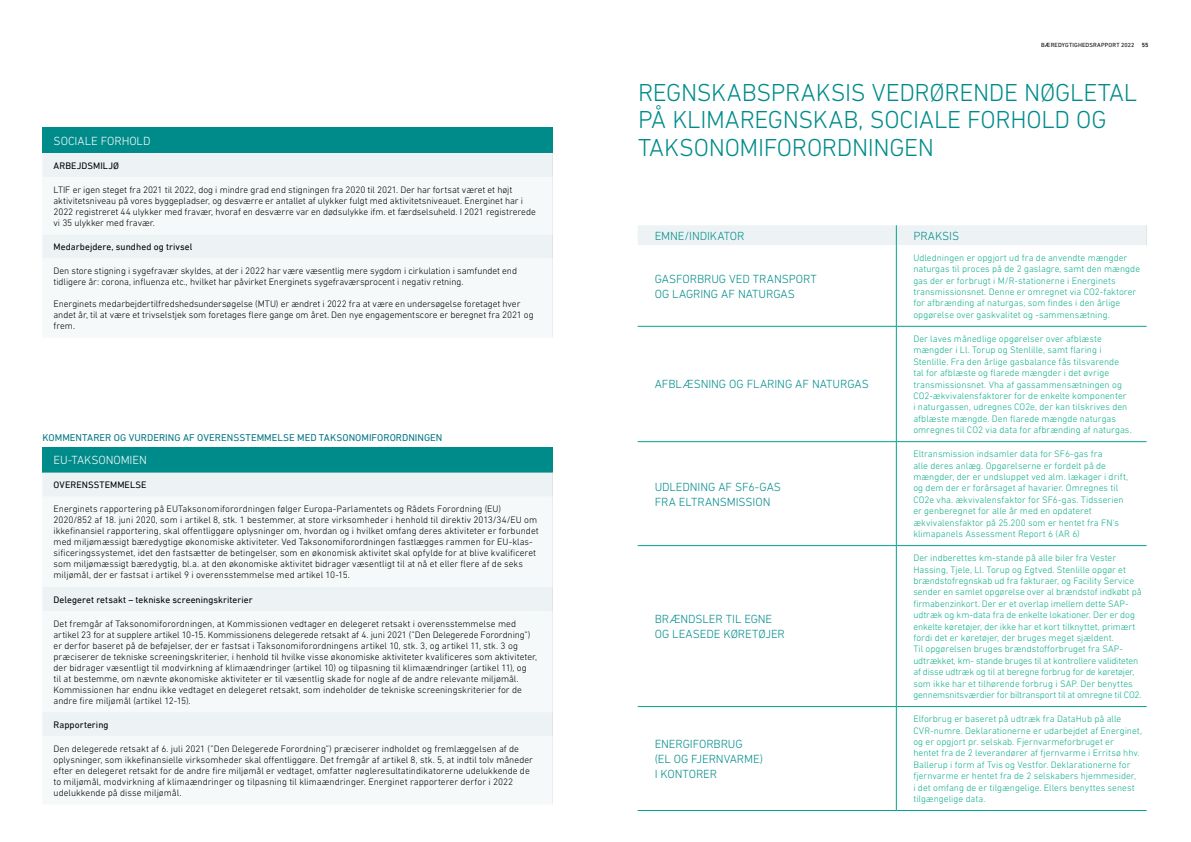
<style>
.page{position:relative;width:1191px;height:842px;background:#fff}
.page>*{position:absolute;margin:0;border:0;box-sizing:border-box;transform-origin:0 0}
.t1{font:300 25px/27.5px "DIN Next LT Pro";letter-spacing:-.01em;color:#008b8b}
.t2{font:300 12px/15px "DIN Next LT Pro";letter-spacing:-.01em;color:#008b8b}
.t3{font:300 12px "DIN Next LT Pro";letter-spacing:-.005em;color:#fff}
.t4{font:10px "DIN Next LT Pro";letter-spacing:.005em;color:#047783}
.t5{font:300 9.5px/11px "DIN Next LT Pro";color:#000}
.t6{font:300 9.5px/11.4px "DIN Next LT Pro";color:#10ae8c}
.t7{font:9.5px "DIN Next LT Pro";letter-spacing:.005em;color:#000}
.t8{font:6px "DIN Next LT Pro";letter-spacing:.025em;color:#000}
.t9{font:500 6px "DIN Next LT Pro";color:#000}
</style>
<div class="page">
<div style="left:42px;top:128px;width:510px;height:25px;background:#008b8b"></div>
<div style="left:42px;top:153px;width:510px;height:24px;background:#edf3f4"></div>
<svg style="left:42px;top:177px;width:510px;height:82px;fill:#f6f9f9"></svg>
<hr style="left:552px;top:177px;width:1px;height:57px;background:#ededed">
<svg style="left:552px;top:234px;width:1px;height:24px"></svg>
<hr style="left:552px;top:258px;width:1px;height:80px;background:#ededed">
<svg style="left:552px;top:153px;width:1px;height:24px"></svg>
<div style="left:42px;top:447px;width:510px;height:26px;background:#008b8b"></div>
<div style="left:42px;top:473px;width:510px;height:24px;background:#edf3f4"></div>
<svg style="left:42px;top:586px;width:510px;height:151px;fill:#f6f9f9"></svg>
<hr style="left:552px;top:497px;width:1px;height:90px;background:#ededed">
<svg style="left:552px;top:587px;width:1px;height:24px"></svg>
<hr style="left:552px;top:611px;width:1px;height:101px;background:#ededed">
<svg style="left:552px;top:712px;width:1px;height:24px"></svg>
<hr style="left:552px;top:736px;width:1px;height:68px;background:#ededed">
<svg style="left:552px;top:473px;width:1px;height:24px"></svg>
<hr style="left:896px;top:245px;width:1px;height:81px;background:#00a58d">
<hr style="left:637px;top:326px;width:259px;height:1px;background:#00a58d">
<hr style="left:896px;top:326px;width:250px;height:1px;background:#00a58d">
<hr style="left:896px;top:327px;width:1px;height:114px;background:#00a58d">
<hr style="left:637px;top:441px;width:259px;height:1px;background:#00a58d">
<hr style="left:896px;top:441px;width:250px;height:1px;background:#00a58d">
<hr style="left:896px;top:442px;width:1px;height:103px;background:#00a58d">
<hr style="left:637px;top:545px;width:259px;height:1px;background:#00a58d">
<hr style="left:896px;top:545px;width:250px;height:1px;background:#00a58d">
<hr style="left:896px;top:546px;width:1px;height:160px;background:#00a58d">
<hr style="left:637px;top:706px;width:259px;height:1px;background:#00a58d">
<hr style="left:896px;top:706px;width:250px;height:1px;background:#00a58d">
<hr style="left:896px;top:707px;width:1px;height:103px;background:#00a58d">
<hr style="left:637px;top:810px;width:259px;height:1px;background:#00a58d">
<hr style="left:896px;top:810px;width:250px;height:1px;background:#00a58d">
<div style="left:638px;top:225px;width:509px;height:20px;background:#edf3f4"></div>
<p class="t3" style="left:54px;top:134px;width:98px">SOCIALE FORHOLD</p>
<p class="t7" style="left:54px;top:160px;width:67px">ARBEJDSMILJØ</p>
<p class="t5" style="left:54px;top:184px;width:484px">LTIF er igen steget fra 2021 til 2022, dog i mindre grad end stigningen fra 2020 til 2021. Der har fortsat været et højt aktivitetsniveau på vores byggepladser, og desværre er antallet af ulykker fulgt med aktivitetsniveauet. Energinet har i 2022 registreret 44 ulykker med fravær, hvoraf en desværre var en dødsulykke ifm. et færdselsuheld. I 2021 registrerede vi 35 ulykker med fravær.</p>
<p class="t7" style="left:54px;top:241px;width:140px">Medarbejdere, sundhed og trivsel</p>
<p class="t5" style="left:54px;top:265px;width:465px">Den store stigning i sygefravær skyldes, at der i 2022 har være væsentlig mere sygdom i cirkulation i samfundet end tidligere år: corona, influenza etc., hvilket har påvirket Energinets sygefraværsprocent i negativ retning.</p>
<p class="t5" style="left:54px;top:298px;width:482px">Energinets medarbejdertilfredshedsundersøgelse (MTU) er ændret i 2022 fra at være en undersøgelse foretaget hver andet år, til at være et trivselstjek som foretages flere gange om året. Den nye engagementscore er beregnet fra 2021 og frem.</p>
<p class="t4" style="left:43px;top:432px;width:401px">KOMMENTARER OG VURDERING AF OVERENSSTEMMELSE MED TAKSONOMIFORORDNINGEN</p>
<p class="t3" style="left:54px;top:453px;width:95px">EU-TAKSONOMIEN</p>
<p class="t7" style="left:54px;top:479px;width:94px">OVERENSSTEMMELSE</p>
<p class="t5" style="left:54px;top:503px;width:487px">Energinets rapportering på EUTaksonomiforordningen følger Europa-Parlamentets og Rådets Forordning (EU)<br>2020/852 af 18. juni 2020, som i artikel 8, stk. 1 bestemmer, at store virksomheder i henhold til direktiv 2013/34/EU om ikkefinansiel rapportering, skal offentliggøre oplysninger om, hvordan og i hvilket omfang deres aktiviteter er forbundet med miljømæssigt bæredygtige økonomiske aktiviteter. Ved Taksonomiforordningen fastlægges rammen for EU-klas&shy;sificeringssystemet, idet den fastsætter de betingelser, som en økonomisk aktivitet skal opfylde for at blive kvalificeret som miljømæssigt bæredygtig, bl.a. at den økonomiske aktivitet bidrager væsentligt til at nå et eller flere af de seks miljømål, der er fastsat i artikel 9 i overensstemmelse med artikel 10-15.</p>
<p class="t7" style="left:54px;top:594px;width:201px">Delegeret retsakt – tekniske screeningskriterier</p>
<p class="t5" style="left:54px;top:618px;width:485px">Det fremgår af Taksonomiforordningen, at Kommissionen vedtager en delegeret retsakt i overensstemmelse med artikel 23 for at supplere artikel 10-15. Kommissionens delegerede retsakt af 4. juni 2021 (”Den Delegerede Forordning”) er derfor baseret på de beføjelser, der er fastsat i Taksonomiforordningens artikel 10, stk. 3, og artikel 11, stk. 3 og præciserer de tekniske screeningskriterier, i henhold til hvilke visse økonomiske aktiviteter kvalificeres som aktiviteter, der bidrager væsentligt til modvirkning af klimaændringer (artikel 10) og tilpasning til klimaændringer (artikel 11), og<br>til at bestemme, om nævnte økonomiske aktiviteter er til væsentlig skade for nogle af de andre relevante miljømål.<br>Kommissionen har endnu ikke vedtaget en delegeret retsakt, som indeholder de tekniske screeningskriterier for de andre fire miljømål (artikel 12-15).</p>
<p class="t7" style="left:54px;top:719px;width:57px">Rapportering</p>
<p class="t5" style="left:54px;top:743px;width:481px">Den delegerede retsakt af 6. juli 2021 (”Den Delegerede Forordning”) præciserer indholdet og fremlæggelsen af de oplysninger, som ikkefinansielle virksomheder skal offentliggøre. Det fremgår af artikel 8, stk. 5, at indtil tolv måneder efter en delegeret retsakt for de andre fire miljømål er vedtaget, omfatter nøgleresultatindikatorerne udelukkende de to miljømål, modvirkning af klimaændringer og tilpasning til klimaændringer. Energinet rapporterer derfor i 2022 udelukkende på disse miljømål.</p>
<p class="t8" style="left:1041px;top:42px;width:95px">BÆREDYGTIGHEDSRAPPORT 2022</p>
<p class="t9" style="left:1141px;top:41px;width:8px">55</p>
<h1 class="t1" style="left:638px;top:78px;width:500px">REGNSKABSPRAKSIS VEDRØRENDE NØGLETAL<br>PÅ KLIMAREGNSKAB, SOCIALE FORHOLD OG<br>TAKSONOMIFORORDNINGEN</h1>
<p class="t2" style="left:654px;top:228px;width:91px">EMNE/INDIKATOR</p>
<p class="t2" style="left:913px;top:228px;width:47px">PRAKSIS</p>
<p class="t2" style="left:654px;top:271px;width:163px">GASFORBRUG VED TRANSPORT<br>OG LAGRING AF NATURGAS</p>
<p class="t6" style="left:913px;top:252px;width:228px">Udledningen er opgjort ud fra de anvendte mængder naturgas til proces på de 2 gaslagre, samt den mængde gas der er forbrugt i M/R-stationerne i Energinets transmissionsnet. Denne er omregnet via CO2-faktorer for afbrænding af naturgas, som findes i den årlige opgørelse over gaskvalitet og -sammensætning.</p>
<p class="t2" style="left:654px;top:377px;width:216px">AFBLÆSNING OG FLARING AF NATURGAS</p>
<p class="t2" style="left:654px;top:479px;width:128px">UDLEDNING AF SF6-GAS<br>FRA ELTRANSMISSION</p>
<p class="t2" style="left:654px;top:611px;width:132px">BRÆNDSLER TIL EGNE<br>OG LEASEDE KØRETØJER</p>
<p class="t2" style="left:654px;top:736px;width:110px">ENERGIFORBRUG<br>(EL OG FJERNVARME)<br>I KONTORER</p>
<p class="t6" style="left:913px;top:333px;width:220px">Der laves månedlige opgørelser over afblæste mængder i Ll. Torup og Stenlille, samt flaring i Stenlille. Fra den årlige gasbalance fås tilsvarende tal for afblæste og flarede mængder i det øvrige transmissionsnet. Vha af gassammensætningen og CO2-ækvivalensfaktorer for de enkelte komponenter<br>i naturgassen, udregnes CO2e, der kan tilskrives den afblæste mængde. Den flarede mængde naturgas omregnes til CO2 via data for afbrænding af naturgas.</p>
<p class="t6" style="left:913px;top:448px;width:216px">Eltransmission indsamler data for SF6-gas fra<br>alle deres anlæg. Opgørelserne er fordelt på de mængder, der er undsluppet ved alm. lækager i drift, og dem der er forårsaget af havarier. Omregnes til CO2e vha. ækvivalensfaktor for SF6-gas. Tidsserien er genberegnet for alle år med en opdateret ækvivalensfaktor på 25.200 som er hentet fra FN’s klimapanels Assessment Report 6 (AR 6)</p>
<p class="t6" style="left:913px;top:552px;width:230px">Der indberettes km-stande på alle biler fra Vester Hassing, Tjele, Ll. Torup og Egtved. Stenlille opgør et brændstofregnskab ud fra fakturaer, og Facility Service sender en samlet opgørelse over al brændstof indkøbt på firmabenzinkort. Der er et overlap imellem dette SAP&shy;udtræk og km-data fra de enkelte lokationer. Der er dog enkelte køretøjer, der ikke har et kort tilknyttet, primært fordi det er køretøjer, der bruges meget sjældent.<br>Til opgørelsen bruges brændstofforbruget fra SAP&shy;udtrækket, km- stande bruges til at kontrollere validiteten af disse udtræk og til at beregne forbrug for de køretøjer, som ikke har et tilhørende forbrug i SAP. Der benyttes gennemsnitsværdier for biltransport til at omregne til CO2.</p>
<p class="t6" style="left:913px;top:713px;width:230px">Elforbrug er baseret på udtræk fra DataHub på alle CVR-numre. Deklarationerne er udarbejdet af Energinet, og er opgjort pr. selskab. Fjernvarmeforbruget er<br>hentet fra de 2 leverandører af fjernvarme i Erritsø hhv.<br>Ballerup i form af Tvis og Vestfor. Deklarationerne for fjernvarme er hentet fra de 2 selskabers hjemmesider,<br>i det omfang de er tilgængelige. Ellers benyttes senest tilgængelige data.</p>
</div>
